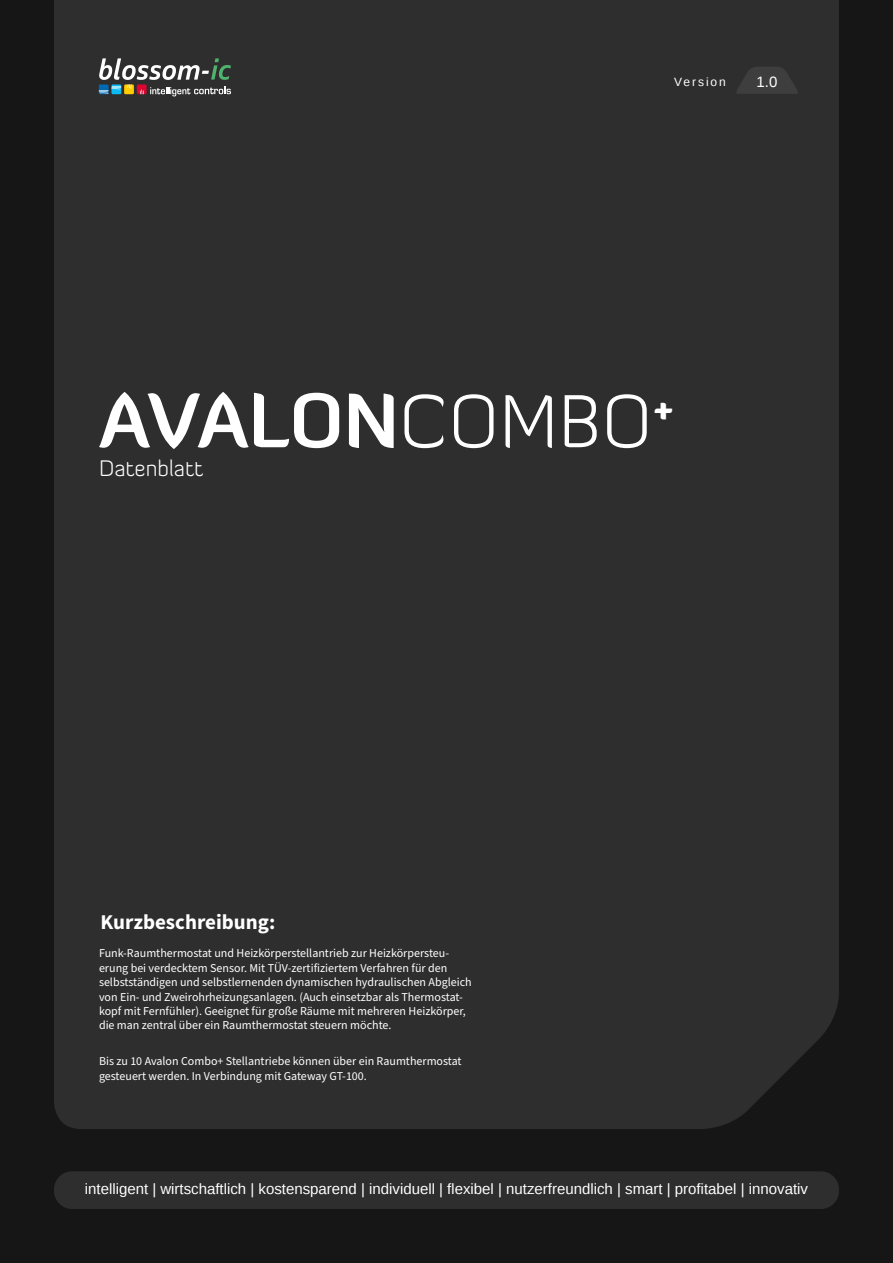
<style>
.page{position:relative;width:893px;height:1263px;background:#161616}
.page>*{position:absolute;margin:0;border:0;box-sizing:border-box;transform-origin:0 0}
.t1{font:700 75px "Diavlo";color:#fff}
.t2{font:300 22.5px "Diavlo";color:#fff}
.Body_Text__Regular{font:700 21px "Source Sans Pro";color:#fff}
.t3{font:15px "Liberation Sans";color:#fff}
.Body_Text__Regular-2{font:12px/14.4px "Source Sans Pro";color:#fff}
.t4{font:12px "Liberation Sans";letter-spacing:.16em;color:#fff}
.s1{font-weight:300}
</style>
<div class="page">
<div style="left:54px;top:0;width:785px;height:1129px;background:#2f2e2f"></div>
<svg style="left:736px;top:67px;width:62px;height:27px;background:#3a3a3b"></svg>
<div style="left:54px;top:1171px;width:785px;height:38px;background:#2f2e2f;border-radius:18px"></div>
<svg style="left:99px;top:58px;width:132px;height:38px;background:#636462"></svg>
<p class="t4" style="left:674px;top:75px;width:53px">Version</p>
<p class="t3" style="left:757px;top:74px;width:22px">1.0</p>
<p class="t1" style="left:99px;top:373px;width:578px">AVALON<span class="s1">COMBO</span><sup>+</sup></p>
<p class="t2" style="left:99px;top:455px;width:106px">Datenblatt</p>
<p class="Body_Text__Regular" style="left:101px;top:907px;width:176px">Kurzbeschreibung:</p>
<p class="Body_Text__Regular-2" style="left:99px;top:947px;width:374px">Funk-Raumthermostat und Heizkörperstellantrieb zur Heizkörpersteu&shy;erung bei verdecktem Sensor. Mit TÜV-zertifiziertem Verfahren für den selbstständigen und selbstlernenden dynamischen hydraulischen Abgleich von Ein- und Zweirohrheizungsanlagen. (Auch einsetzbar als Thermostat&shy;kopf mit Fernfühler). Geeignet für große Räume mit mehreren Heizkörper, die man zentral über ein Raumthermostat steuern möchte.</p>
<p class="Body_Text__Regular-2" style="left:99px;top:1055px;width:364px">Bis zu 10 Avalon Combo+ Stellantriebe können über ein Raumthermostat gesteuert werden. In Verbindung mit Gateway GT-100.</p>
<p class="t3" style="left:85px;top:1181px;width:725px">intelligent | wirtschaftlich | kostensparend | individuell | flexibel | nutzerfreundlich | smart | profitabel | innovativ</p>
</div>
